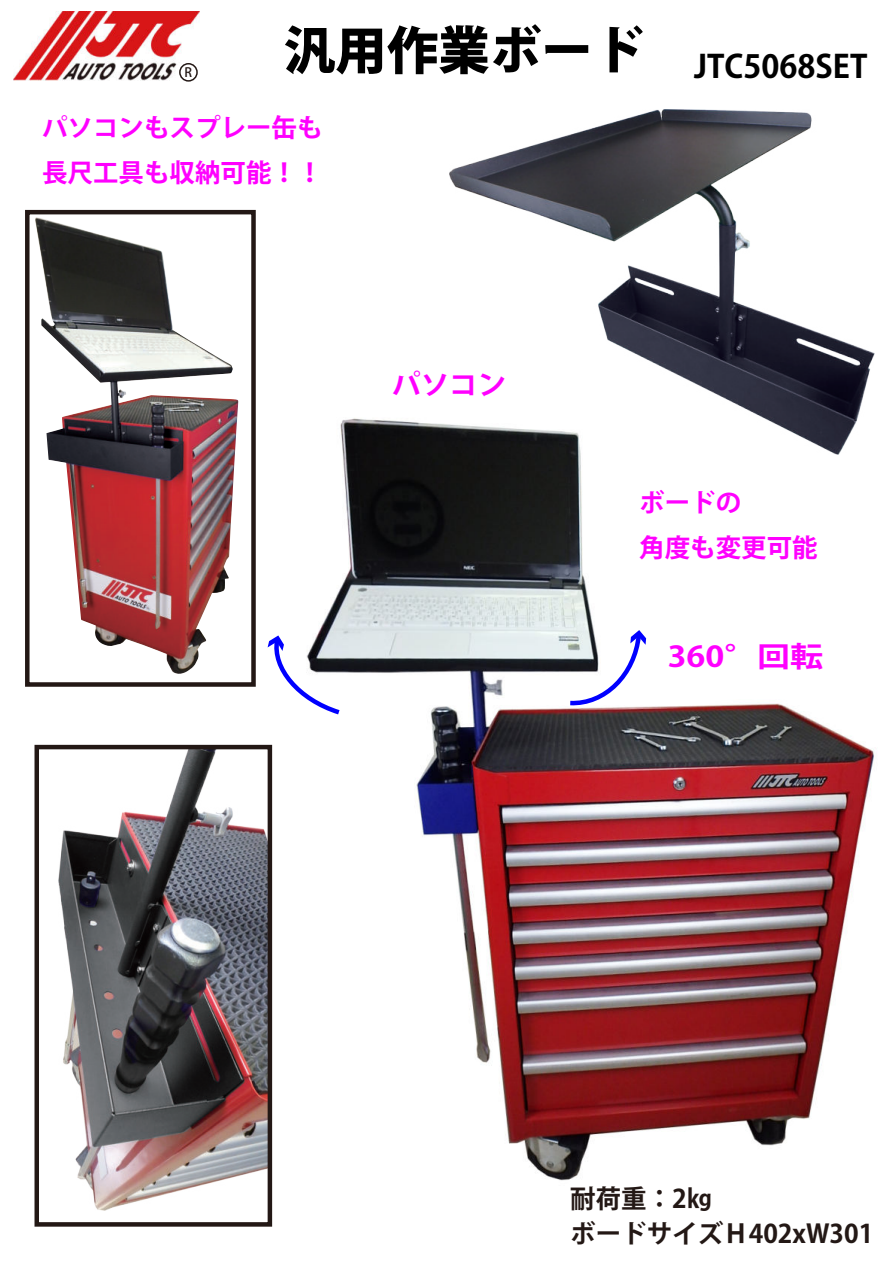
<style>
.page{position:relative;width:893px;height:1263px;background:#fff}
.page>*{position:absolute;margin:0;border:0;box-sizing:border-box;transform-origin:0 0}
.t1{font:700 31.5px "Koz Go Pr 6 N";color:#000}
.t2{font:700 28.5px "Koz Go Pr 6 N";color:#f0f;scale:1.16 1}
.t3{font:700 28.5px "Koz Go Pr 6 N";color:#f0f}
.t4{font:700 25.5px/44.7px "Koz Go Pr 6 N";color:#f0f}
.t5{font:700 25.5px/34.5px "Koz Go Pr 6 N";color:#231815}
.t6{font:500 12.75px "Koz Go Pro";color:#231815}
</style>
<div class="page">
<img style="left:13px;top:11px;width:187px;height:70px">
<div style="left:179px;top:63px;width:19px;height:19px;border:2px solid #231815;border-radius:50%"></div>
<img style="left:317px;top:418px;width:557px;height:763px">
<img style="left:449px;top:110px;width:425px;height:344px">
<img style="left:58px;top:750px;width:209px;height:460px">
<img style="left:35px;top:217px;width:203px;height:457px">
<div style="left:35px;top:745px;width:237px;height:482px;border:4px solid #231815"></div>
<div style="left:25px;top:210px;width:231px;height:477px;border:4px solid #231815"></div>
<svg style="left:566px;top:630px;width:80px;height:77px"></svg>
<svg style="left:268px;top:635px;width:76px;height:83px"></svg>
<p class="t6" style="left:185px;top:64px;width:9px">R</p>
<p class="t1" style="left:284px;top:49px;width:585px"><sup>汎用作業ボード</sup> JTC5068SET</p>
<p class="t4" style="left:42px;top:106px;width:282px">パソコンもスプレー缶も長尺工具も収納可能！！</p>
<p class="t3" style="left:392px;top:368px;width:115px">パソコン</p>
<p class="t4" style="left:639px;top:481px;width:180px">ボードの<br>角度も変更可能</p>
<p class="t2" style="left:668px;top:640px;width:135px">360°回転</p>
<p class="t5" style="left:570px;top:1182px;width:305px">耐荷重：2㎏<br>ボードサイズＨ402xW301</p>
</div>
